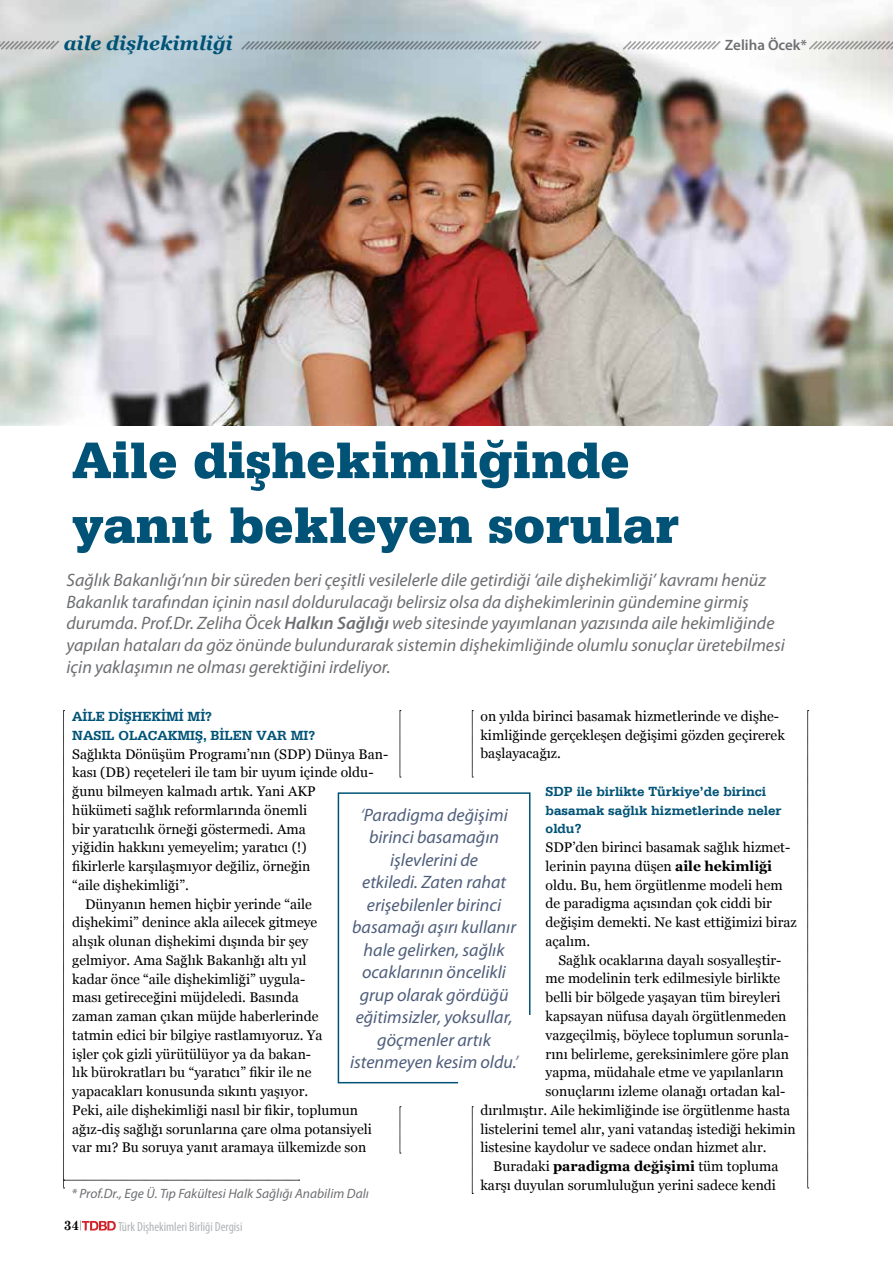
<style>
.page{position:relative;width:893px;height:1263px;background:#fff}
.page>*{position:absolute;margin:0;border:0;box-sizing:border-box;transform-origin:0 0}
.t1{font:900 54px/64.8px "Serifa BT";color:#005376}
.t2{font:italic 700 19.5px "Georgia";letter-spacing:-.005em;color:#005376}
.t3{font:italic 18px/21.6px "Myriad Pro";color:#6d6e71}
.t4{font:italic 18px/22.5px "Myriad Pro";color:#4f5e7b;text-align:center}
.t5{font:600 15px "Myriad Pro";color:#6d6e71}
.t6{font:13.95px/18.8px "Georgia";color:#000}
.t7{font:700 13.95px "Serifa BT";color:#005376}
.t8{font:italic 13.5px "Myriad Pro";color:#6d6e71}
.t9{font:700 13.5px "Century Schoolbook";color:#000}
.t10{font:condensed 13.05px "Myriad Pro";color:#b1b4b6}
.s1{font-weight:600}
.s2{font-weight:700}
.s3{color:#7a8097}
</style>
<div class="page">
<img style="left:0;top:0;width:893px;height:425px">
<svg style="left:0;top:39px;width:61px;height:13px"></svg>
<svg style="left:807px;top:39px;width:86px;height:13px"></svg>
<svg style="left:80px;top:1220px;width:36px;height:10px"></svg>
<svg style="left:400px;top:1106px;width:1px;height:48px"></svg>
<svg style="left:472px;top:1106px;width:1px;height:88px"></svg>
<svg style="left:807px;top:710px;width:2px;height:479px"></svg>
<svg style="left:239px;top:39px;width:304px;height:13px;background:#9faeb6"></svg>
<svg style="left:621px;top:39px;width:101px;height:13px"></svg>
<svg style="left:63px;top:710px;width:237px;height:479px"></svg>
<svg style="left:337px;top:792px;width:194px;height:292px"></svg>
<svg style="left:400px;top:710px;width:1px;height:68px"></svg>
<svg style="left:472px;top:710px;width:1px;height:68px"></svg>
<p class="t2" style="left:64px;top:32px;width:170px">aile dişhekimliği</p>
<p class="t5" style="left:725px;top:35px;width:84px">Zeliha Öcek*</p>
<p class="t1" style="left:72px;top:426px;width:608px">Aile dişhekimliğinde yanıt bekleyen sorular</p>
<p class="t3" style="left:67px;top:569px;width:720px">Sağlık Bakanlığı’nın bir süreden beri çeşitli vesilelerle dile getirdiği ‘aile dişhekimliği’ kavramı henüz Bakanlık tarafından içinin nasıl doldurulacağı belirsiz olsa da dişhekimlerinin gündemine girmiş durumda. Prof.Dr. Zeliha Öcek <span class="s1">Halkın Sağlığı</span> web sitesinde yayımlanan yazısında aile hekimliğinde yapılan hataları da göz önünde bulundurarak sistemin dişhekimliğinde olumlu sonuçlar üretebilmesi için yaklaşımın ne olması gerektiğini irdeliyor.</p>
<p class="t7" style="left:72px;top:708px;width:141px">AİLE DİŞHEKİMİ Mİ?</p>
<p class="t7" style="left:72px;top:726px;width:244px">NASIL OLACAKMIŞ, BİLEN VAR MI?</p>
<p class="t6" style="left:72px;top:744px;width:317px">Sağlıkta Dönüşüm Programı’nın (SDP) Dünya Ban-</p>
<p class="t6" style="left:72px;top:763px;width:303px">kası (DB) reçeteleri ile tam bir uyum içinde oldu-</p>
<p class="t6" style="left:72px;top:782px;width:245px">ğunu bilmeyen kalmadı artık. Yani AKP</p>
<p class="t6" style="left:72px;top:800px;width:236px">hükümeti sağlık reformlarında önemli</p>
<p class="t6" style="left:72px;top:819px;width:235px">bir yaratıcılık örneği göstermedi. Ama</p>
<p class="t6" style="left:72px;top:838px;width:236px">yiğidin hakkını yemeyelim; yaratıcı (!)</p>
<p class="t6" style="left:72px;top:857px;width:240px">fikirlerle karşılaşmıyor değiliz, örneğin</p>
<p class="t6" style="left:72px;top:875px;width:118px">“aile dişhekimliği”.</p>
<p class="t6" style="left:85px;top:894px;width:228px">Dünyanın hemen hiçbir yerinde “aile</p>
<p class="t6" style="left:72px;top:913px;width:247px">dişhekimi” denince akla ailecek gitmeye</p>
<p class="t6" style="left:72px;top:932px;width:238px">alışık olunan dişhekimi dışında bir şey</p>
<p class="t6" style="left:72px;top:950px;width:236px">gelmiyor. Ama Sağlık Bakanlığı altı yıl</p>
<p class="t6" style="left:72px;top:969px;width:235px">kadar önce “aile dişhekimliği” uygula-</p>
<p class="t6" style="left:72px;top:988px;width:228px">ması getireceğini müjdeledi. Basında</p>
<p class="t6" style="left:72px;top:1007px;width:248px">zaman zaman çıkan müjde haberlerinde</p>
<p class="t6" style="left:72px;top:1025px;width:252px">tatmin edici bir bilgiye rastlamıyoruz. Ya</p>
<p class="t6" style="left:72px;top:1044px;width:240px">işler çok gizli yürütülüyor ya da bakan-</p>
<p class="t6" style="left:72px;top:1063px;width:241px">lık bürokratları bu “yaratıcı” fikir ile ne</p>
<p class="t6" style="left:72px;top:1082px;width:237px">yapacakları konusunda sıkıntı yaşıyor.</p>
<p class="t6" style="left:72px;top:1100px;width:287px">Peki, aile dişhekimliği nasıl bir fikir, toplumun</p>
<p class="t6" style="left:72px;top:1119px;width:301px">ağız-diş sağlığı sorunlarına çare olma potansiyeli</p>
<p class="t6" style="left:72px;top:1138px;width:295px">var mı? Bu soruya yanıt aramaya ülkemizde son</p>
<p class="t6" style="left:480px;top:707px;width:306px">on yılda birinci basamak hizmetlerinde ve dişhe&shy;kimliğinde gerçekleşen değişimi gözden geçirerek başlayacağız.</p>
<p class="t7" style="left:546px;top:783px;width:222px">SDP ile birlikte Türkiye’de birinci</p>
<p class="t7" style="left:546px;top:801px;width:237px">basamak sağlık hizmetlerinde neler</p>
<p class="t7" style="left:546px;top:820px;width:37px">oldu?</p>
<p class="t6" style="left:546px;top:838px;width:246px">SDP’den birinci basamak sağlık hizmet-</p>
<p class="t6" style="left:546px;top:857px;width:228px">lerinin payına düşen <span class="s2">aile hekimliği</span></p>
<p class="t6" style="left:546px;top:875px;width:239px">oldu. Bu, hem örgütlenme modeli hem</p>
<p class="t6" style="left:546px;top:894px;width:228px">de paradigma açısından çok ciddi bir</p>
<p class="t6" style="left:546px;top:913px;width:253px">değişim demekti. Ne kast ettiğimizi biraz</p>
<p class="t6" style="left:546px;top:932px;width:46px">açalım.</p>
<p class="t6" style="left:558px;top:950px;width:225px">Sağlık ocaklarına dayalı sosyalleştir-</p>
<p class="t6" style="left:546px;top:969px;width:236px">me modelinin terk edilmesiyle birlikte</p>
<p class="t6" style="left:546px;top:988px;width:236px">belli bir bölgede yaşayan tüm bireyleri</p>
<p class="t6" style="left:546px;top:1007px;width:242px">kapsayan nüfusa dayalı örgütlenmeden</p>
<p class="t6" style="left:546px;top:1025px;width:245px">vazgeçilmiş, böylece toplumun sorunla-</p>
<p class="t6" style="left:546px;top:1044px;width:245px">rını belirleme, gereksinimlere göre plan</p>
<p class="t6" style="left:546px;top:1063px;width:240px">yapma, müdahale etme ve yapılanların</p>
<p class="t6" style="left:546px;top:1082px;width:241px">sonuçlarını izleme olanağı ortadan kal-</p>
<p class="t6" style="left:480px;top:1100px;width:311px">dırılmıştır. Aile hekimliğinde ise örgütlenme hasta</p>
<p class="t6" style="left:480px;top:1119px;width:317px">listelerini temel alır, yani vatandaş istediği hekimin</p>
<p class="t6" style="left:480px;top:1138px;width:288px">listesine kaydolur ve sadece ondan hizmet alır.</p>
<p class="t6" style="left:493px;top:1157px;width:287px">Buradaki <span class="s2">paradigma değişimi</span> tüm topluma</p>
<p class="t6" style="left:480px;top:1175px;width:297px">karşı duyulan sorumluluğun yerini sadece kendi</p>
<p class="t4" style="left:350px;top:803px;width:170px"><span class="s3">‘</span>Paradigma değişimi birinci basamağın işlevlerini de<br>etkiledi. Zaten rahat erişebilenler birinci basamağı aşırı kullanır hale gelirken, sağlık ocaklarının öncelikli grup olarak gördüğü eğitimsizler, yoksullar, göçmenler artık istenmeyen kesim oldu.<span class="s3">’</span></p>
<p class="t8" style="left:72px;top:1185px;width:299px">* Prof.Dr., Ege Ü. Tıp Fakültesi Halk Sağlığı Anabilim Dalı</p>
<p class="t9" style="left:64px;top:1215px;width:17px">34</p>
<p class="t10" style="left:118px;top:1218px;width:126px">Türk Dişhekimleri Birliği Dergisi</p>
</div>
